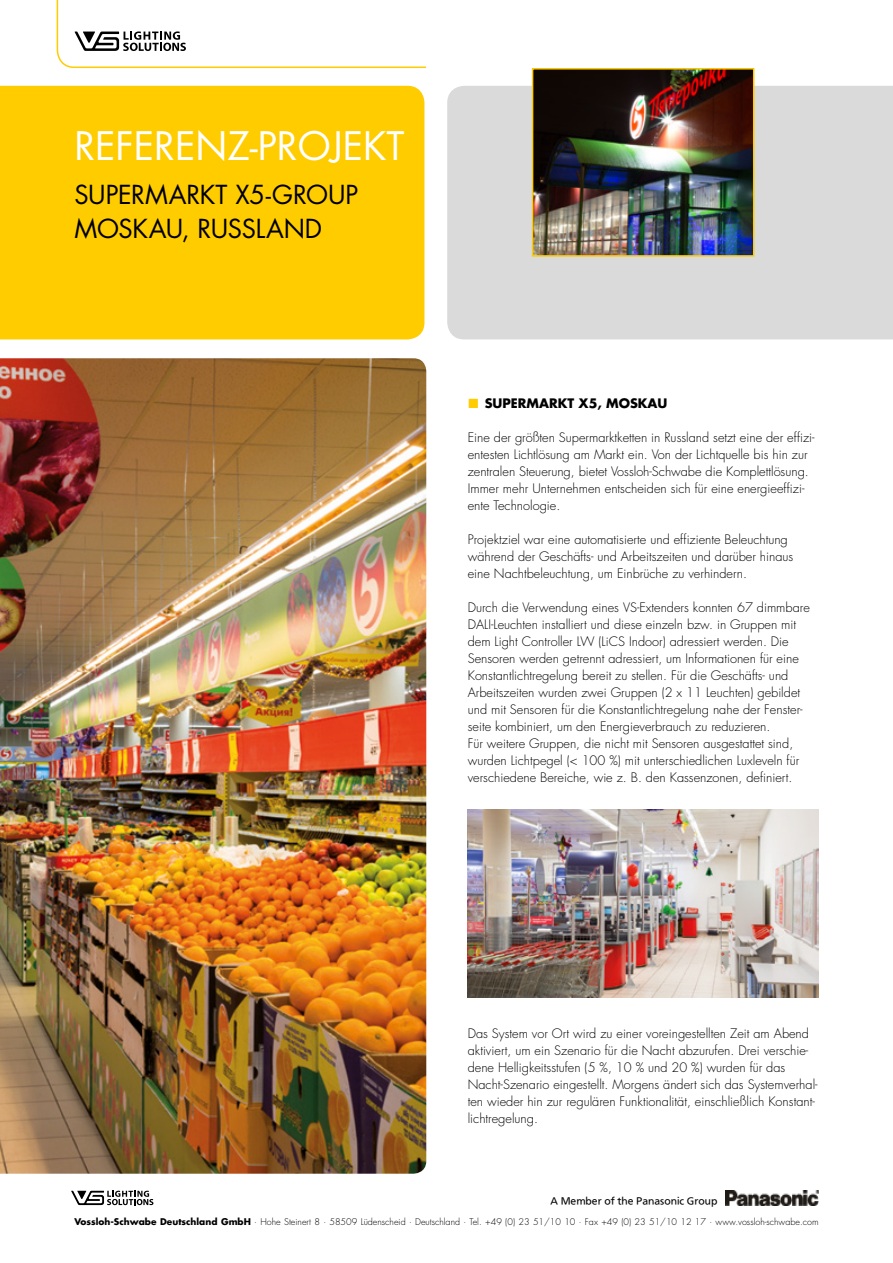
<style>
.page{position:relative;width:893px;height:1263px;background:#fff}
.page>*{position:absolute;margin:0;border:0;box-sizing:border-box;transform-origin:0 0}
.t1{font:38.25px "Futura";color:#fff}
.t2{font:25.5px/34px "Futura";letter-spacing:-.01em;color:#000}
.t3{font:300 12.75px/17px "Futura";color:#000}
.t4{font:700 12.75px "Futura";color:#000}
.t5{font:300 9px "Futura";color:#000}
.t6{font:9px "PUD Sans serif M";color:#000}
.s1{font-weight:700}
</style>
<div class="page">
<div style="left:0;top:86px;width:424px;height:253px;background:#fc0"></div>
<div style="left:447px;top:86px;width:446px;height:253px;background:#dadada"></div>
<img style="left:725px;top:1191px;width:94px;height:14px">
<svg style="left:71px;top:1191px;width:82px;height:14px"></svg>
<svg style="left:56px;top:0;width:371px;height:68px"></svg>
<img style="left:535px;top:71px;width:216px;height:183px">
<div style="left:532px;top:68px;width:222px;height:189px;border:2px solid #fc0"></div>
<img style="left:0;top:358px;width:426px;height:816px">
<img style="left:468px;top:809px;width:351px;height:189px">
<h1 class="t1" style="left:74px;top:122px;width:332px">REFERENZ-PROJEKT</h1>
<h2 class="t2" style="left:74px;top:178px;width:285px">SUPERMARKT X5-GROUP<br>MOSKAU, RUSSLAND</h2>
<p class="t4" style="left:485px;top:395px;width:184px">SUPERMARKT X5, MOSKAU</p>
<p class="t3" style="left:468px;top:429px;width:348px">Eine der größten Supermarktketten in Russland setzt eine der effizi&shy;entesten Lichtlösung am Markt ein. Von der Lichtquelle bis hin zur zentralen Steuerung, bietet Vossloh-Schwabe die Komplettlösung.<br>Immer mehr Unternehmen entscheiden sich für eine energieeffizi&shy;ente Technologie.</p>
<p class="t3" style="left:468px;top:532px;width:327px">Projektziel war eine automatisierte und effiziente Beleuchtung während der Geschäfts- und Arbeitszeiten und darüber hinaus eine Nachtbeleuchtung, um Einbrüche zu verhindern.</p>
<p class="t3" style="left:468px;top:600px;width:344px">Durch die Verwendung eines VS-Extenders konnten 67 dimmbare DALI-Leuchten installiert und diese einzeln bzw. in Gruppen mit dem Light Controller LW (LiCS Indoor) adressiert werden. Die Sensoren werden getrennt adressiert, um Informationen für eine Konstantlichtregelung bereit zu stellen. Für die Geschäfts- und Arbeitszeiten wurden zwei Gruppen (2 x 11 Leuchten) gebildet und mit Sensoren für die Konstantlichtregelung nahe der Fenster&shy;seite kombiniert, um den Energieverbrauch zu reduzieren.<br>Für weitere Gruppen, die nicht mit Sensoren ausgestattet sind, wurden Lichtpegel (&lt; 100 %) mit unterschiedlichen Luxleveln für verschiedene Bereiche, wie z. B. den Kassenzonen, definiert.</p>
<p class="t3" style="left:468px;top:1025px;width:351px">Das System vor Ort wird zu einer voreingestellten Zeit am Abend aktiviert, um ein Szenario für die Nacht abzurufen. Drei verschie&shy;dene Helligkeitsstufen (5 %, 10 % und 20 %) wurden für das Nacht-Szenario eingestellt. Morgens ändert sich das Systemverhal&shy;ten wieder hin zur regulären Funktionalität, einschließlich Konstant&shy;lichtregelung.</p>
<p class="t6" style="left:550px;top:1195px;width:168px">A Member of the Panasonic Group</p>
<p class="t5" style="left:74px;top:1216px;width:746px"><span class="s1">Vossloh-Schwabe Deutschland GmbH</span> · Hohe Steinert 8 · 58509 Lüdenscheid · Deutschland · Tel. +49 (0) 23 51/10 10 · Fax +49 (0) 23 51/10 12 17 · www.vossloh-schwabe.com</p>
</div>
